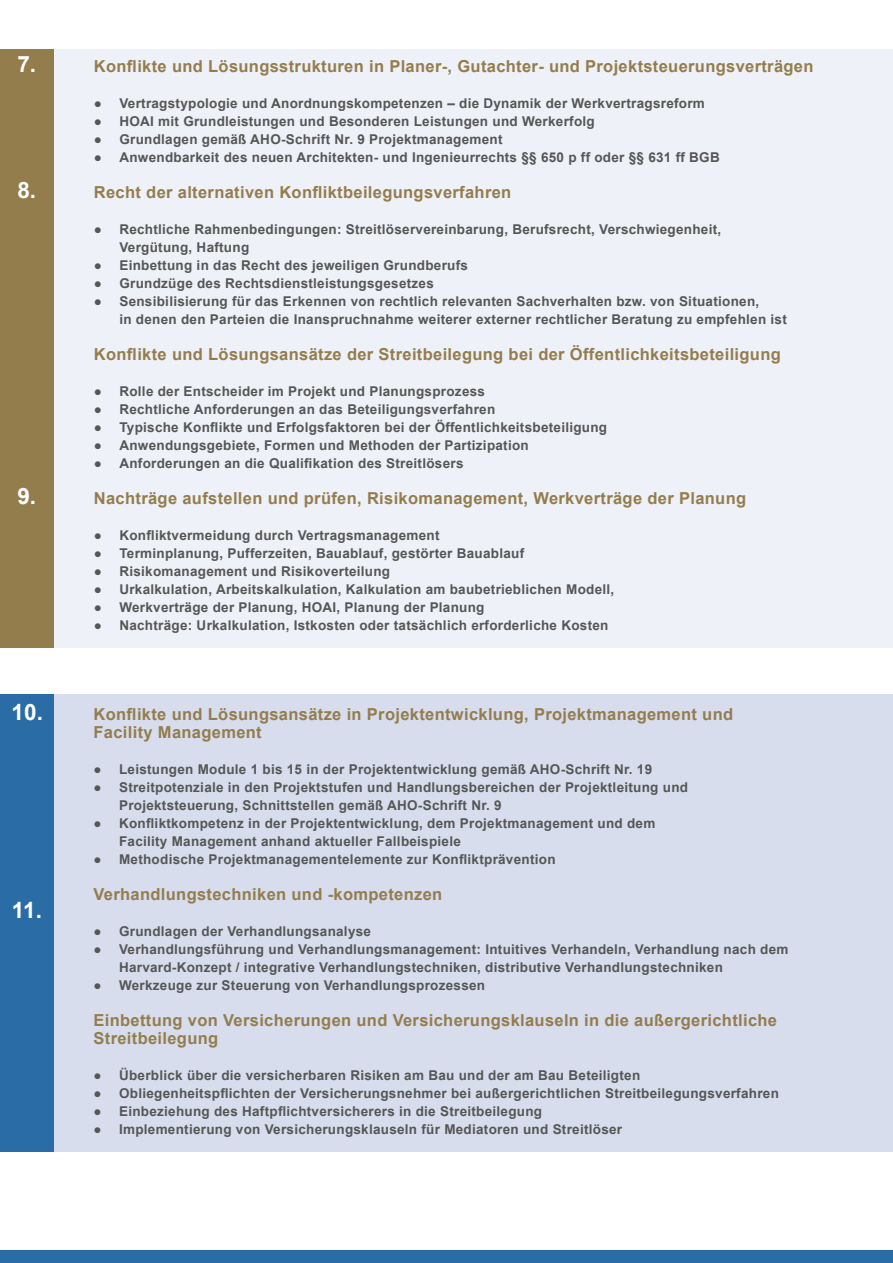
<style>
.page{position:relative;width:893px;height:1263px;background:#fff}
.page>*{position:absolute;margin:0;border:0;box-sizing:border-box;transform-origin:0 0}
.t1{font:700 22.5px "Arial";color:#fff}
.t2{font:700 16.5px/18px "Arial";letter-spacing:.02em;color:#947d4d}
.t3{font:700 13.5px/18px "Arial";letter-spacing:.02em;color:#565656}
</style>
<div class="page">
<div style="left:0;top:1250px;width:893px;height:13px;background:#2a6ca5"></div>
<div style="left:50px;top:50px;width:843px;height:598px;background:#eff1f8"></div>
<div style="left:0;top:50px;width:54px;height:598px;background:#947d4d"></div>
<div style="left:54px;top:694px;width:839px;height:458px;background:#d7dded"></div>
<div style="left:0;top:694px;width:54px;height:458px;background:#2a6ca5"></div>
<h1 class="t1" style="left:17px;top:49px;width:20px">7.</h1>
<h1 class="t1" style="left:17px;top:175px;width:20px">8.</h1>
<h1 class="t1" style="left:17px;top:481px;width:20px">9.</h1>
<h1 class="t1" style="left:12px;top:697px;width:33px">10.</h1>
<h1 class="t1" style="left:12px;top:895px;width:32px">11.</h1>
<p class="t2" style="left:94px;top:58px;width:721px">Konflikte und Lösungsstrukturen in Planer-, Gutachter- und Projektsteuerungsverträgen</p>
<p class="t3" style="left:94px;top:95px;width:612px">● Vertragstypologie und Anordnungskompetenzen – die Dynamik der Werkvertragsreform</p>
<p class="t3" style="left:94px;top:113px;width:502px">● HOAI mit Grundleistungen und Besonderen Leistungen und Werkerfolg</p>
<p class="t3" style="left:94px;top:131px;width:410px">● Grundlagen gemäß AHO-Schrift Nr. 9 Projektmanagement</p>
<p class="t3" style="left:94px;top:149px;width:627px">● Anwendbarkeit des neuen Architekten- und Ingenieurrechts §§ 650 p ff oder §§ 631 ff BGB</p>
<p class="t2" style="left:94px;top:184px;width:419px">Recht der alternativen Konfliktbeilegungsverfahren</p>
<p class="t3" style="left:119px;top:221px;width:603px;text-indent:-26px">● Rechtliche Rahmenbedingungen: Streitlöservereinbarung, Berufsrecht, Verschwiegenheit,<br>Vergütung, Haftung</p>
<p class="t3" style="left:94px;top:257px;width:376px">● Einbettung in das Recht des jeweiligen Grundberufs</p>
<p class="t3" style="left:94px;top:275px;width:341px">● Grundzüge des Rechtsdienstleistungsgesetzes</p>
<p class="t3" style="left:119px;top:293px;width:669px;text-indent:-26px">● Sensibilisierung für das Erkennen von rechtlich relevanten Sachverhalten bzw. von Situationen,<br>in denen den Parteien die Inanspruchnahme weiterer externer rechtlicher Beratung zu empfehlen ist</p>
<p class="t2" style="left:94px;top:346px;width:688px">Konflikte und Lösungsansätze der Streitbeilegung bei der Öffentlichkeitsbeteiligung</p>
<p class="t3" style="left:94px;top:383px;width:393px">● Rolle der Entscheider im Projekt und Planungsprozess</p>
<p class="t3" style="left:94px;top:401px;width:403px">● Rechtliche Anforderungen an das Beteiligungsverfahren</p>
<p class="t3" style="left:94px;top:419px;width:515px">● Typische Konflikte und Erfolgsfaktoren bei der Öffentlichkeitsbeteiligung</p>
<p class="t3" style="left:94px;top:437px;width:436px">● Anwendungsgebiete, Formen und Methoden der Partizipation</p>
<p class="t3" style="left:94px;top:455px;width:371px">● Anforderungen an die Qualifikation des Streitlösers</p>
<p class="t2" style="left:94px;top:490px;width:654px">Nachträge aufstellen und prüfen, Risikomanagement, Werkverträge der Planung</p>
<p class="t3" style="left:94px;top:527px;width:347px">● Konfliktvermeidung durch Vertragsmanagement</p>
<p class="t3" style="left:94px;top:545px;width:432px">● Terminplanung, Pufferzeiten, Bauablauf, gestörter Bauablauf</p>
<p class="t3" style="left:94px;top:563px;width:298px">● Risikomanagement und Risikoverteilung</p>
<p class="t3" style="left:94px;top:581px;width:522px">● Urkalkulation, Arbeitskalkulation, Kalkulation am baubetrieblichen Modell,</p>
<p class="t3" style="left:94px;top:599px;width:392px">● Werkverträge der Planung, HOAI, Planung der Planung</p>
<p class="t3" style="left:94px;top:617px;width:516px">● Nachträge: Urkalkulation, Istkosten oder tatsächlich erforderliche Kosten</p>
<p class="t2" style="left:94px;top:706px;width:641px">Konflikte und Lösungsansätze in Projektentwicklung, Projektmanagement und<br>Facility Management</p>
<p class="t3" style="left:94px;top:761px;width:560px">● Leistungen Module 1 bis 15 in der Projektentwicklung gemäß AHO-Schrift Nr. 19</p>
<p class="t3" style="left:119px;top:779px;width:570px;text-indent:-26px">● Streitpotenziale in den Projektstufen und Handlungsbereichen der Projektleitung und<br>Projektsteuerung, Schnittstellen gemäß AHO-Schrift Nr. 9</p>
<p class="t3" style="left:119px;top:815px;width:538px;text-indent:-26px">● Konfliktkompetenz in der Projektentwicklung, dem Projektmanagement und dem<br>Facility Management anhand aktueller Fallbeispiele</p>
<p class="t3" style="left:94px;top:851px;width:464px">● Methodische Projektmanagementelemente zur Konfliktprävention</p>
<p class="t2" style="left:94px;top:886px;width:350px">Verhandlungstechniken und -kompetenzen</p>
<p class="t3" style="left:94px;top:923px;width:279px">● Grundlagen der Verhandlungsanalyse</p>
<p class="t3" style="left:119px;top:941px;width:671px;text-indent:-26px">● Verhandlungsführung und Verhandlungsmanagement: Intuitives Verhandeln, Verhandlung nach dem<br>Harvard-Konzept / integrative Verhandlungstechniken, distributive Verhandlungstechniken</p>
<p class="t3" style="left:94px;top:977px;width:393px">● Werkzeuge zur Steuerung von Verhandlungsprozessen</p>
<p class="t2" style="left:94px;top:1012px;width:685px">Einbettung von Versicherungen und Versicherungsklauseln in die außergerichtliche<br>Streitbeilegung</p>
<p class="t3" style="left:94px;top:1067px;width:548px">● Überblick über die versicherbaren Risiken am Bau und der am Bau Beteiligten</p>
<p class="t3" style="left:94px;top:1085px;width:687px">● Obliegenheitspflichten der Versicherungsnehmer bei außergerichtlichen Streitbeilegungsverfahren</p>
<p class="t3" style="left:94px;top:1103px;width:450px">● Einbeziehung des Haftpflichtversicherers in die Streitbeilegung</p>
<p class="t3" style="left:94px;top:1121px;width:530px">● Implementierung von Versicherungsklauseln für Mediatoren und Streitlöser</p>
</div>
